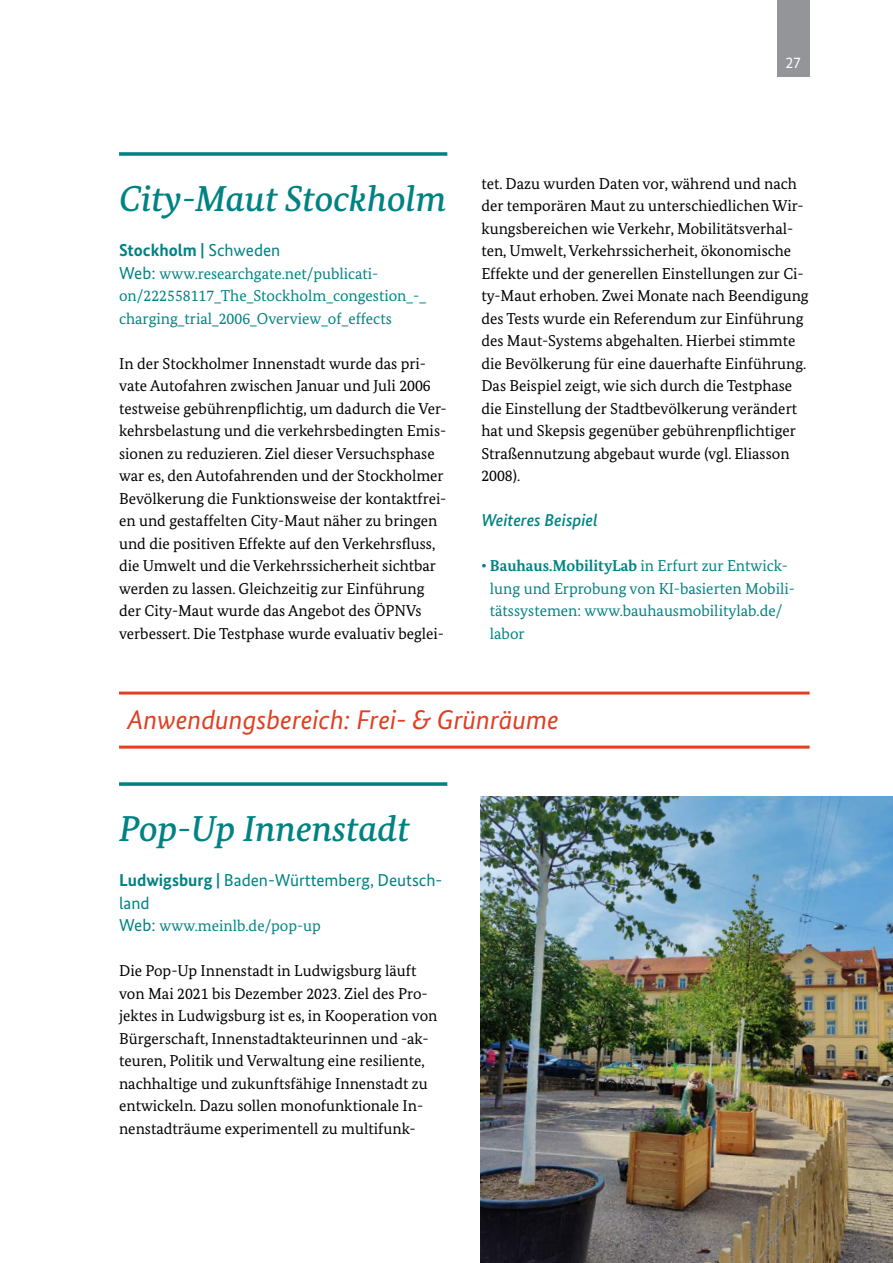
<style>
.page{position:relative;width:893px;height:1263px;background:#fff}
.page>*{position:absolute;margin:0;border:0;box-sizing:border-box;transform-origin:0 0}
.A4_Innenseiten_P-Hinweis_Head_SG_variabe{font:italic 500 36px "Bundes Serif";color:#008283}
.A4_Innenseiten_Anwendungsbereich{font:italic 27px "Bundes Sans";color:#e23e21}
.A4_Innenseiten_H2-Subhead_11_5_15{font:17.25px/22.5px "Bundes Sans";color:#008283}
.A4_Innenseiten_H2-Subhead_11_5_15-2{font:700 17.25px "Bundes Sans";color:#008283}
.A4_Innenseiten_H2-Subhead_11_5_15-3{font:italic 500 17.25px "Bundes Sans";color:#008283}
.A4_Innenseiten_P-Copy_10_5_15{font:15.75px/22.5px "Bundes Serif";color:#000}
.A4_Innenseiten_H2-Subhead_11_5_15-4{font:15.75px/22.5px "Bundes Serif";color:#008283}
.t1{font:15.75px "Bundes Sans";color:#fff}
.s1{font-weight:400}
.s2{font-family:"Bundes Sans";font-size:17.25px}
.s3{font-weight:700}
</style>
<div class="page">
<div style="left:777px;top:0;width:33px;height:77px;background:#939598"></div>
<svg style="left:119px;top:152px;width:328px;height:4px"></svg>
<hr style="left:119px;top:691px;width:691px;height:3px;background:#e23e21">
<hr style="left:119px;top:746px;width:691px;height:3px;background:#e23e21">
<svg style="left:119px;top:782px;width:328px;height:4px"></svg>
<img style="left:481px;top:796px;width:412px;height:467px">
<p class="t1" style="left:785px;top:54px;width:17px">27</p>
<p class="A4_Innenseiten_P-Hinweis_Head_SG_variabe" style="left:119px;top:177px;width:329px">City-Maut Stockholm</p>
<h2 class="A4_Innenseiten_H2-Subhead_11_5_15-2" style="left:119px;top:240px;width:163px">Stockholm | <span class="s1">Schweden</span></h2>
<h2 class="A4_Innenseiten_H2-Subhead_11_5_15-4" style="left:119px;top:262px;width:308px"><span class="s2">Web:</span> www.researchgate.net/publicati&shy;on/222558117_The_Stockholm_congestion_-_ charging_trial_2006_Overview_of_effects</h2>
<p class="A4_Innenseiten_P-Copy_10_5_15" style="left:119px;top:352px;width:329px">In der Stockholmer Innenstadt wurde das pri&shy;vate Autofahren zwischen Januar und Juli 2006 testweise gebührenpflichtig, um dadurch die Ver&shy;kehrsbelastung und die verkehrsbedingten Emis&shy;sionen zu reduzieren. Ziel dieser Versuchsphase war es, den Autofahrenden und der Stockholmer Bevölkerung die Funktionsweise der kontaktfrei&shy;en und gestaffelten City-Maut näher zu bringen und die positiven Effekte auf den Verkehrsfluss, die Umwelt und die Verkehrssicherheit sichtbar werden zu lassen. Gleichzeitig zur Einführung der City-Maut wurde das Angebot des ÖPNVs verbessert. Die Testphase wurde evaluativ beglei-</p>
<p class="A4_Innenseiten_P-Copy_10_5_15" style="left:481px;top:172px;width:329px">tet. Dazu wurden Daten vor, während und nach der temporären Maut zu unterschiedlichen Wir&shy;kungsbereichen wie Verkehr, Mobilitätsverhal&shy;ten, Umwelt, Verkehrssicherheit, ökonomische Effekte und der generellen Einstellungen zur Ci&shy;ty-Maut erhoben. Zwei Monate nach Beendigung des Tests wurde ein Referendum zur Einführung des Maut-Systems abgehalten. Hierbei stimmte die Bevölkerung für eine dauerhafte Einführung.<br>Das Beispiel zeigt, wie sich durch die Testphase die Einstellung der Stadtbevölkerung verändert hat und Skepsis gegenüber gebührenpflichtiger Straßennutzung abgebaut wurde (vgl. Eliasson 2008).</p>
<h2 class="A4_Innenseiten_H2-Subhead_11_5_15-3" style="left:481px;top:510px;width:118px">Weiteres Beispiel</h2>
<p class="A4_Innenseiten_H2-Subhead_11_5_15-4" style="left:490px;top:554px;width:306px;text-indent:-9px"><span class="s3">• Bauhaus.MobilityLab</span> in Erfurt zur Entwick&shy;lung und Erprobung von KI-basierten Mobili&shy;tätssystemen: www.bauhausmobilitylab.de/ labor</p>
<p class="A4_Innenseiten_Anwendungsbereich" style="left:128px;top:704px;width:433px">Anwendungsbereich: Frei- &amp; Grünräume</p>
<p class="A4_Innenseiten_P-Hinweis_Head_SG_variabe" style="left:119px;top:807px;width:292px">Pop-Up Innenstadt</p>
<h2 class="A4_Innenseiten_H2-Subhead_11_5_15" style="left:119px;top:869px;width:325px"><span class="s3">Ludwigsburg |</span> Baden-Württemberg, Deutsch&shy;land</h2>
<h2 class="A4_Innenseiten_H2-Subhead_11_5_15-4" style="left:119px;top:914px;width:203px"><span class="s2">Web:</span> www.meinlb.de/pop-up</h2>
<p class="A4_Innenseiten_P-Copy_10_5_15" style="left:119px;top:959px;width:320px">Die Pop-Up Innenstadt in Ludwigsburg läuft von Mai 2021 bis Dezember 2023. Ziel des Pro&shy;jektes in Ludwigsburg ist es, in Kooperation von Bürgerschaft, Innenstadtakteurinnen und -ak&shy;teuren, Politik und Verwaltung eine resiliente, nachhaltige und zukunftsfähige Innenstadt zu entwickeln. Dazu sollen monofunktionale In&shy;nenstadträume experimentell zu multifunk-</p>
</div>
